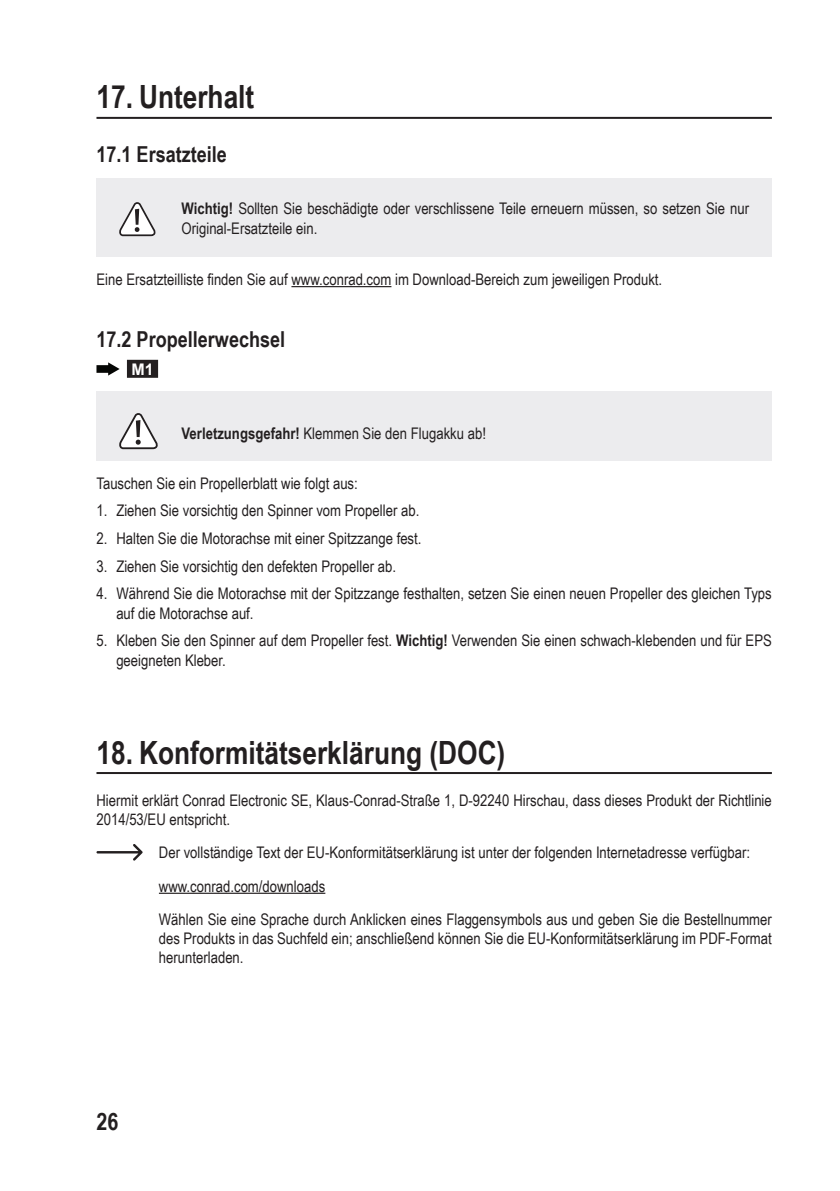
<style>
.page{position:relative;width:840px;height:1191px;background:#fff}
.page>*{position:absolute;margin:0;border:0;box-sizing:border-box;transform-origin:0 0}
.t1{font:700 32px "Arial Narrow";color:#231f20}
.t2{font:700 24px "Arial Narrow";color:#231f20}
.t3{font:700 22px "Arial Narrow";color:#231f20}
.M-body--Symbols--Las{font:16px/19.2px "Arial Narrow";color:#231f20}
.M-body--Symbols{font:16px/19.2px "Arial Narrow";color:#231f20}
.M-body{font:16px/19.2px "Arial Narrow";color:#231f20}
.M-body-2{font:700 16px "Arial";color:#fff}
.s1{font-weight:700}
</style>
<div class="page">
<hr style="left:96px;top:117px;width:675px;height:2px;background:#231f20">
<hr style="left:291px;top:286px;width:100px;height:1px;background:#231f20">
<div style="left:127px;top:360px;width:31px;height:18px;background:#231f20"></div>
<hr style="left:96px;top:772px;width:675px;height:2px;background:#231f20">
<hr style="left:159px;top:892px;width:166px;height:2px;background:#231f20">
<div style="left:96px;top:178px;width:675px;height:79px;background:#ececee"></div>
<svg style="left:119px;top:202px;width:37px;height:34px"></svg>
<svg style="left:96px;top:362px;width:24px;height:13px"></svg>
<div style="left:96px;top:391px;width:675px;height:70px;background:#ececee"></div>
<svg style="left:119px;top:413px;width:39px;height:36px"></svg>
<svg style="left:96px;top:844px;width:46px;height:16px"></svg>
<p class="t1" style="left:96px;top:73px;width:159px">17. Unterhalt</p>
<p class="t3" style="left:96px;top:138px;width:132px">17.1 Ersatzteile</p>
<p class="M-body--Symbols" style="left:181px;top:198px;width:568px"><span class="s1">Wichtig!</span> Sollten Sie beschädigte oder verschlissene Teile erneuern müssen, so setzen Sie nur<br>Original-Ersatzteile ein.</p>
<p class="M-body" style="left:96px;top:269px;width:567px">Eine Ersatzteilliste finden Sie auf www.conrad.com im Download-Bereich zum jeweiligen Produkt.</p>
<p class="t3" style="left:96px;top:323px;width:190px">17.2 Propellerwechsel</p>
<p class="M-body-2" style="left:131px;top:358px;width:24px">M1</p>
<p class="M-body--Symbols" style="left:181px;top:423px;width:306px"><span class="s1">Verletzungsgefahr!</span> Klemmen Sie den Flugakku ab!</p>
<p class="M-body" style="left:96px;top:473px;width:263px">Tauschen Sie ein Propellerblatt wie folgt aus:</p>
<p class="M-body--Symbols--Las" style="left:96px;top:500px;width:324px">1. Ziehen Sie vorsichtig den Spinner vom Propeller ab.</p>
<p class="M-body--Symbols--Las" style="left:96px;top:528px;width:326px">2. Halten Sie die Motorachse mit einer Spitzzange fest.</p>
<p class="M-body--Symbols--Las" style="left:96px;top:556px;width:301px">3. Ziehen Sie vorsichtig den defekten Propeller ab.</p>
<p class="M-body--Symbols--Las" style="left:116px;top:583px;width:656px;text-indent:-20px">4. Während Sie die Motorachse mit der Spitzzange festhalten, setzen Sie einen neuen Propeller des gleichen Typs auf die Motorachse auf.</p>
<p class="M-body--Symbols--Las" style="left:116px;top:630px;width:656px;text-indent:-20px">5. Kleben Sie den Spinner auf dem Propeller fest. <span class="s1">Wichtig!</span> Verwenden Sie einen schwach-klebenden und für EPS geeigneten Kleber.</p>
<p class="t1" style="left:96px;top:728px;width:410px">18. Konformitätserklärung (DOC)</p>
<p class="M-body" style="left:96px;top:790px;width:676px">Hiermit erklärt Conrad Electronic SE, Klaus-Conrad-Straße 1, D-92240 Hirschau, dass dieses Produkt der Richtlinie<br>2014/53/EU entspricht.</p>
<p class="M-body--Symbols" style="left:159px;top:842px;width:592px">Der vollständige Text der EU-Konformitätserklärung ist unter der folgenden Internetadresse verfügbar:</p>
<p class="M-body--Symbols" style="left:159px;top:875px;width:168px">www.conrad.com/downloads</p>
<p class="M-body--Symbols--Las" style="left:159px;top:909px;width:614px;text-align:justify">Wählen Sie eine Sprache durch Anklicken eines Flaggensymbols aus und geben Sie die Bestellnummer des Produkts in das Suchfeld ein; anschließend können Sie die EU-Konformitätserklärung im PDF-Format herunterladen.</p>
<h2 class="t2" style="left:96px;top:1103px;width:23px">26</h2>
</div>
